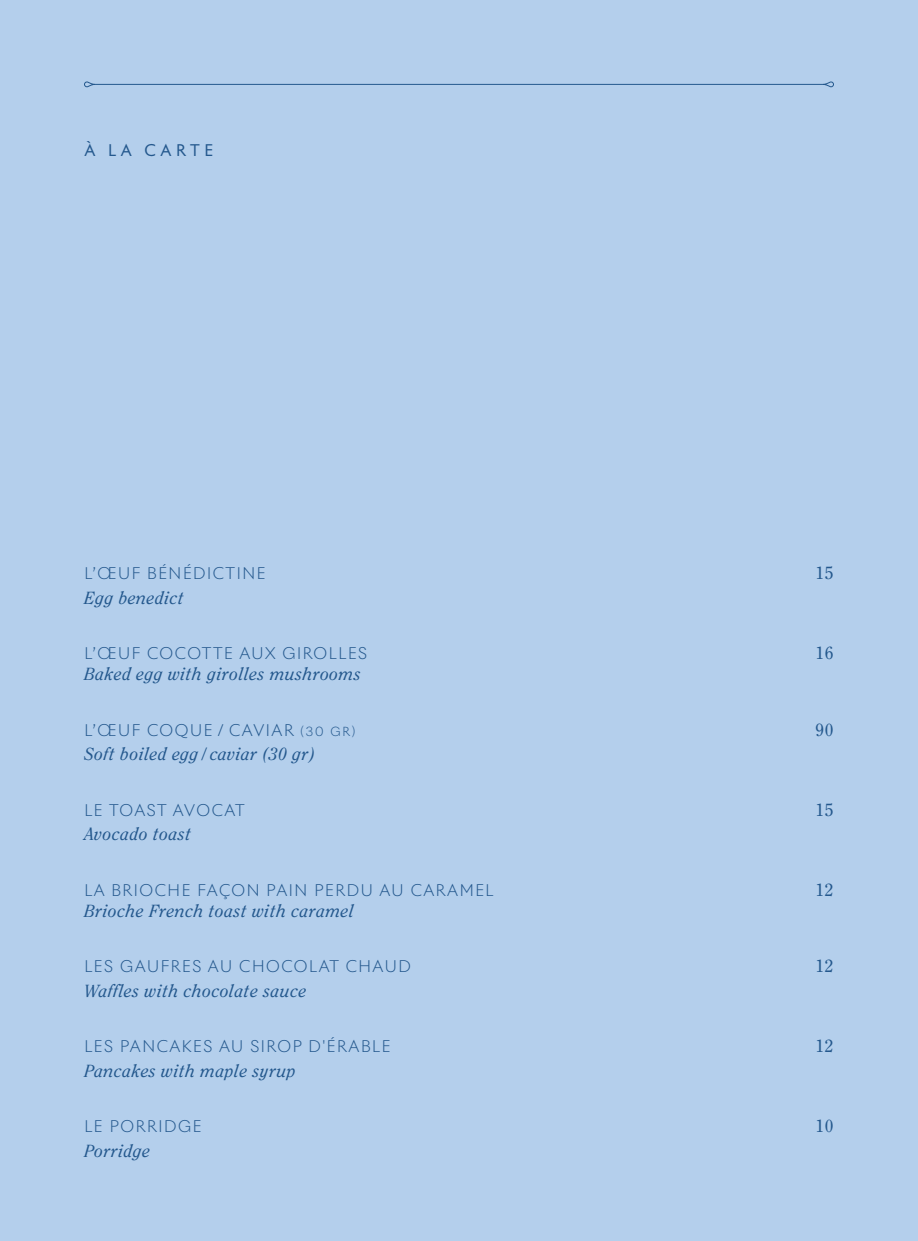
<style>
.page{position:relative;width:918px;height:1241px;background:#fff}
.page>*{position:absolute;margin:0;border:0;box-sizing:border-box;transform-origin:0 0}
.t1{font:italic 17.5px "Clearface Std";letter-spacing:.03em;color:#24588d}
.t2{font:17.5px "Clearface Std";letter-spacing:.03em;color:#24588d}
.t3{font:300 15.75px "Riviera Nights";letter-spacing:.1em;color:#24588d}
.t4{font:15.75px "Riviera Nights";letter-spacing:.3em;color:#24588d}
.s1{font-size:12.25px}
</style>
<div class="page">
<div style="left:0;top:0;width:918px;height:1240px;background:#b4cfec"></div>
<svg style="left:84px;top:81px;width:750px;height:6px"></svg>
<p class="t4" style="left:84px;top:140px;width:131px">À LA CARTE</p>
<p class="t3" style="left:84px;top:563px;width:183px">L’ŒUF BÉNÉDICTINE</p>
<p class="t2" style="left:815px;top:563px;width:20px">15</p>
<p class="t1" style="left:84px;top:587px;width:101px">Egg benedict</p>
<p class="t3" style="left:84px;top:643px;width:284px">L’ŒUF COCOTTE AUX GIROLLES</p>
<p class="t2" style="left:815px;top:642px;width:20px">16</p>
<p class="t1" style="left:84px;top:664px;width:278px">Baked egg with girolles mushrooms</p>
<p class="t3" style="left:84px;top:720px;width:272px">L’ŒUF COQUE / CAVIAR <span class="s1">(30 GR)</span></p>
<p class="t2" style="left:815px;top:719px;width:20px">90</p>
<p class="t1" style="left:84px;top:744px;width:232px">Soft boiled egg / caviar (30 gr)</p>
<p class="t3" style="left:84px;top:799px;width:162px">LE TOAST AVOCAT</p>
<p class="t2" style="left:815px;top:799px;width:20px">15</p>
<p class="t1" style="left:84px;top:823px;width:108px">Avocado toast</p>
<p class="t3" style="left:84px;top:879px;width:411px">LA BRIOCHE FAÇON PAIN PERDU AU CARAMEL</p>
<p class="t2" style="left:815px;top:879px;width:20px">12</p>
<p class="t1" style="left:84px;top:900px;width:271px">Brioche French toast with caramel</p>
<p class="t3" style="left:84px;top:956px;width:328px">LES GAUFRES AU CHOCOLAT CHAUD</p>
<p class="t2" style="left:815px;top:955px;width:20px">12</p>
<p class="t1" style="left:84px;top:980px;width:224px">Waffles with chocolate sauce</p>
<p class="t3" style="left:84px;top:1036px;width:308px">LES PANCAKES AU SIROP D'ÉRABLE</p>
<p class="t2" style="left:815px;top:1035px;width:20px">12</p>
<p class="t1" style="left:84px;top:1060px;width:213px">Pancakes with maple syrup</p>
<p class="t3" style="left:84px;top:1116px;width:118px">LE PORRIDGE</p>
<p class="t2" style="left:815px;top:1115px;width:20px">10</p>
<p class="t1" style="left:84px;top:1140px;width:67px">Porridge</p>
</div>
